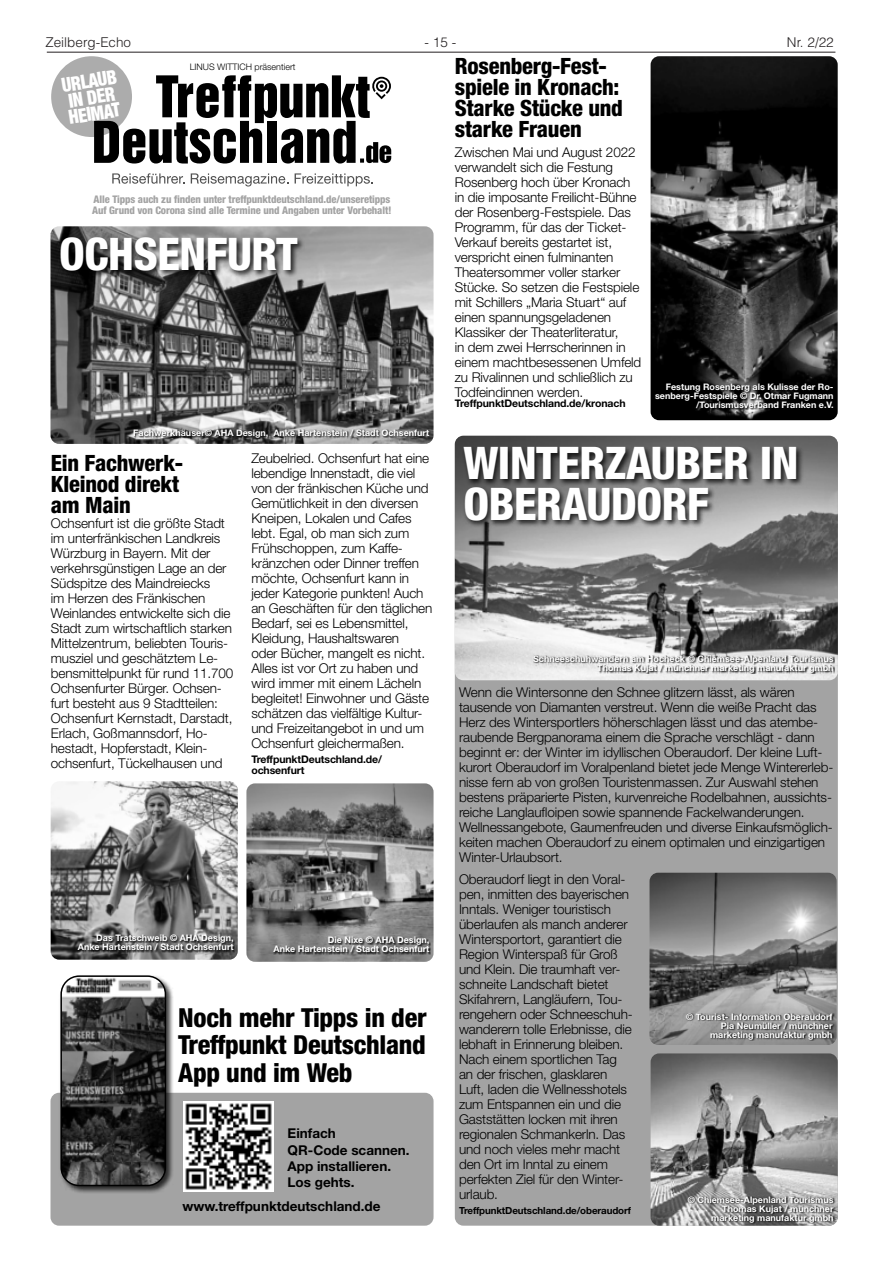
<style>
.page{position:relative;width:881px;height:1263px;background:#fff}
.page>*{position:absolute;margin:0;border:0;box-sizing:border-box;transform-origin:0 0}
.t1{font:800 condensed 45px/40.5px "Helvetica Neue LT";letter-spacing:-.01em;color:#fff}
.t2{font:800 condensed 26.25px/27px "Helvetica Neue LT";letter-spacing:-.01em;color:#000;text-align:justify}
.t3{font:800 condensed 22.5px/21px "Helvetica Neue LT";letter-spacing:-.01em;color:#000}
.t4{font:900 condensed 19.5px/16.5px "Helvetica Neue";color:#fff;scale:.9 1}
.t5{font:300 13.5px/15px "Helvetica Neue LT";letter-spacing:-.01em;color:#000}
.t6{font:700 13.5px/16.4px "Helvetica Neue LT";color:#000}
.t7{font:300 13.5px "Helvetica LT";color:#231f20}
.t8{font:800 condensed 10.5px/10.5px "Helvetica Neue LT";letter-spacing:-.01em;color:#a3a3a3}
.t9{font:700 10.5px/10.5px "Helvetica Neue LT";letter-spacing:-.01em;color:#000}
.t10{font:700 9.75px "Helvetica Neue LT";letter-spacing:-.01em;color:#000}
.t11{font:700 9px/9px "Helvetica Neue LT";color:#fff;text-align:right}
.t12{font:300 9px "Helvetica Neue LT";color:#000}
</style>
<div class="page">
<hr style="left:47px;top:52px;width:788px;height:1px;background:#231f20">
<div style="left:454px;top:436px;width:383px;height:790px;background:#a3a3a3;border-radius:9px"></div>
<div style="left:50px;top:1093px;width:383px;height:133px;background:#a3a3a3;border-radius:9px"></div>
<div style="left:59px;top:974px;width:115px;height:220px;background:#000;opacity:.75"></div>
<img style="left:61px;top:976px;width:104px;height:209px">
<div style="left:60px;top:975px;width:106px;height:211px;border:2px solid #000;border-radius:18px"></div>
<img style="left:183px;top:1102px;width:90px;height:89px">
<img style="left:454px;top:436px;width:383px;height:244px">
<div style="left:51px;top:56px;width:81px;height:81px;background:#acacac;border-radius:50%"></div>
<svg style="left:112px;top:173px;width:72px;height:11px"></svg>
<svg style="left:191px;top:173px;width:97px;height:13px"></svg>
<svg style="left:294px;top:173px;width:79px;height:13px"></svg>
<svg style="left:94px;top:75px;width:297px;height:89px"></svg>
<img style="left:650px;top:56px;width:187px;height:364px">
<svg style="left:655px;top:384px;width:179px;height:26px;background:#0f0f0f"></svg>
<img style="left:50px;top:226px;width:383px;height:218px">
<svg style="left:134px;top:430px;width:296px;height:9px;background:#5d5d5d"></svg>
<div style="left:461px;top:446px;width:342px;height:82px;background:#000;opacity:.75"></div>
<div style="left:59px;top:236px;width:246px;height:42px;background:#000;opacity:.75"></div>
<img style="left:51px;top:781px;width:187px;height:179px">
<svg style="left:78px;top:935px;width:157px;height:17px;background:#4f4f4f"></svg>
<img style="left:246px;top:783px;width:187px;height:179px">
<svg style="left:273px;top:937px;width:157px;height:17px;background:#646464"></svg>
<img style="left:650px;top:1053px;width:187px;height:173px">
<svg style="left:687px;top:1196px;width:148px;height:27px"></svg>
<img style="left:649px;top:873px;width:187px;height:172px">
<svg style="left:686px;top:1014px;width:148px;height:27px"></svg>
<svg style="left:533px;top:656px;width:301px;height:18px;background:#a8a8a8"></svg>
<p class="t7" style="left:45px;top:34px;width:87px">Zeilberg-Echo</p>
<p class="t7" style="left:424px;top:34px;width:33px">- 15 -</p>
<p class="t7" style="left:786px;top:34px;width:48px">Nr. 2/22</p>
<h3 class="t4" style="left:60px;top:77px;width:63px;rotate:-9deg">URLAUB<br>IN DER<br>HEIMAT</h3>
<p class="t12" style="left:190px;top:61px;width:107px">LINUS WITTICH präsentiert</p>
<p class="t8" style="left:92px;top:194px;width:301px">Alle Tipps auch zu finden unter treffpunktdeutschland.de/unseretipps<br>Auf Grund von Corona sind alle Termine und Angaben unter Vorbehalt!</p>
<h1 class="t1" style="left:59px;top:233px;width:240px">OCHSENFURT</h1>
<p class="t11" style="left:133px;top:428px;width:297px">Fachwerkhäuser© AHA Design, Anke Hartenstein / Stadt Ochsenfurt</p>
<h3 class="t3" style="left:51px;top:452px;width:134px">Ein Fachwerk-<br>Kleinod direkt am Main</h3>
<p class="t5" style="left:51px;top:515px;width:184px">Ochsenfurt ist die größte Stadt im unterfränkischen Landkreis<br>Würzburg in Bayern. Mit der verkehrsgünstigen Lage an der<br>Südspitze des Maindreiecks<br>im Herzen des Fränkischen<br>Weinlandes entwickelte sich die<br>Stadt zum wirtschaftlich starken<br>Mittelzentrum, beliebten Touris&shy;musziel und geschätztem Le&shy;bensmittelpunkt für rund 11.700<br>Ochsenfurter Bürger. Ochsen&shy;furt besteht aus 9 Stadtteilen:<br>Ochsenfurt Kernstadt, Darstadt,<br>Erlach, Goßmannsdorf, Ho&shy;hestadt, Hopferstadt, Klein&shy;ochsenfurt, Tückelhausen und</p>
<p class="t5" style="left:251px;top:451px;width:182px">Zeubelried. Ochsenfurt hat eine lebendige Innenstadt, die viel von der fränkischen Küche und<br>Gemütlichkeit in den diversen<br>Kneipen, Lokalen und Cafes lebt. Egal, ob man sich zum<br>Frühschoppen, zum Kaffe&shy;kränzchen oder Dinner treffen möchte, Ochsenfurt kann in jeder Kategorie punkten! Auch an Geschäften für den täglichen<br>Bedarf, sei es Lebensmittel,<br>Kleidung, Haushaltswaren<br>oder Bücher, mangelt es nicht.<br>Alles ist vor Ort zu haben und wird immer mit einem Lächeln begleitet! Einwohner und Gäste schätzen das vielfältige Kultur&shy;und Freizeitangebot in und um<br>Ochsenfurt gleichermaßen.</p>
<p class="t9" style="left:251px;top:754px;width:132px">TreffpunktDeutschland.de/ ochsenfurt</p>
<p class="t11" style="left:78px;top:933px;width:157px">Das Tratschweib © AHA Design,<br>Anke Hartenstein / Stadt Ochsenfurt</p>
<p class="t11" style="left:273px;top:935px;width:157px">Die Nixe © AHA Design,<br>Anke Hartenstein / Stadt Ochsenfurt</p>
<h2 class="t2" style="left:178px;top:1004px;width:250px">Noch mehr Tipps in der Treffpunkt Deutschland App und im Web</h2>
<p class="t6" style="left:287px;top:1125px;width:124px">Einfach<br>QR-Code scannen.<br>App installieren.<br>Los gehts.</p>
<p class="t6" style="left:182px;top:1198px;width:199px">www.treffpunktdeutschland.de</p>
<h3 class="t3" style="left:454px;top:56px;width:170px">Rosenberg-Fest&shy;spiele in Kronach:<br>Starke Stücke und starke Frauen</h3>
<p class="t5" style="left:454px;top:144px;width:188px">Zwischen Mai und August 2022 verwandelt sich die Festung<br>Rosenberg hoch über Kronach in die imposante Freilicht-Bühne der Rosenberg-Festspiele. Das<br>Programm, für das der Ticket-<br>Verkauf bereits gestartet ist, verspricht einen fulminanten<br>Theatersommer voller starker<br>Stücke. So setzen die Festspiele mit Schillers „Maria Stuart“ auf einen spannungsgeladenen<br>Klassiker der Theaterliteratur,<br>in dem zwei Herrscherinnen in einem machtbesessenen Umfeld zu Rivalinnen und schließlich zu<br>Todfeindinnen werden.</p>
<p class="t9" style="left:454px;top:398px;width:172px">TreffpunktDeutschland.de/kronach</p>
<p class="t11" style="left:654px;top:382px;width:180px">Festung Rosenberg als Kulisse der Ro&shy;senberg-Festspiele © Dr. Otmar Fugmann /Tourismusverband Franken e.V.</p>
<h1 class="t1" style="left:463px;top:442px;width:336px">WINTERZAUBER IN<br>OBERAUDORF</h1>
<p class="t11" style="left:533px;top:654px;width:302px">Schneeschuhwandern am Hocheck © Chiemsee-Alpenland Tourismus<br>Thomas Kujat / münchner marketing manufaktur gmbh</p>
<p class="t5" style="left:459px;top:685px;width:375px">Wenn die Wintersonne den Schnee glitzern lässt, als wären tausende von Diamanten verstreut. Wenn die weiße Pracht das Herz des Wintersportlers höherschlagen lässt und das atembe&shy;raubende Bergpanorama einem die Sprache verschlägt - dann beginnt er: der Winter im idyllischen Oberaudorf. Der kleine Luft&shy;kurort Oberaudorf im Voralpenland bietet jede Menge Wintererleb&shy;nisse fern ab von großen Touristenmassen. Zur Auswahl stehen bestens präparierte Pisten, kurvenreiche Rodelbahnen, aussichts&shy;reiche Langlaufloipen sowie spannende Fackelwanderungen.<br>Wellnessangebote, Gaumenfreuden und diverse Einkaufsmöglich&shy;keiten machen Oberaudorf zu einem optimalen und einzigartigen Winter-Urlaubsort.</p>
<p class="t5" style="left:459px;top:872px;width:175px">Oberaudorf liegt in den Voral&shy;pen, inmitten des bayerischen<br>Inntals. Weniger touristisch überlaufen als manch anderer<br>Wintersportort, garantiert die<br>Region Winterspaß für Groß und Klein. Die traumhaft ver&shy;schneite Landschaft bietet<br>Skifahrern, Langläufern, Tou&shy;rengehern oder Schneeschuh&shy;wanderern tolle Erlebnisse, die lebhaft in Erinnerung bleiben.<br>Nach einem sportlichen Tag an der frischen, glasklaren<br>Luft, laden die Wellnesshotels zum Entspannen ein und die<br>Gaststätten locken mit ihren regionalen Schmankerln. Das und noch vieles mehr macht den Ort im Inntal zu einem perfekten Ziel für den Winter&shy;urlaub.</p>
<p class="t10" style="left:459px;top:1205px;width:173px">TreffpunktDeutschland.de/oberaudorf</p>
<p class="t11" style="left:685px;top:1012px;width:148px">© Tourist- Information Oberaudorf<br>Pia Neumüller / münchner marketing manufaktur gmbh</p>
<p class="t11" style="left:687px;top:1195px;width:147px">© Chiemsee-Alpenland Tourismus<br>Thomas Kujat / münchner marketing manufaktur gmbh</p>
</div>
